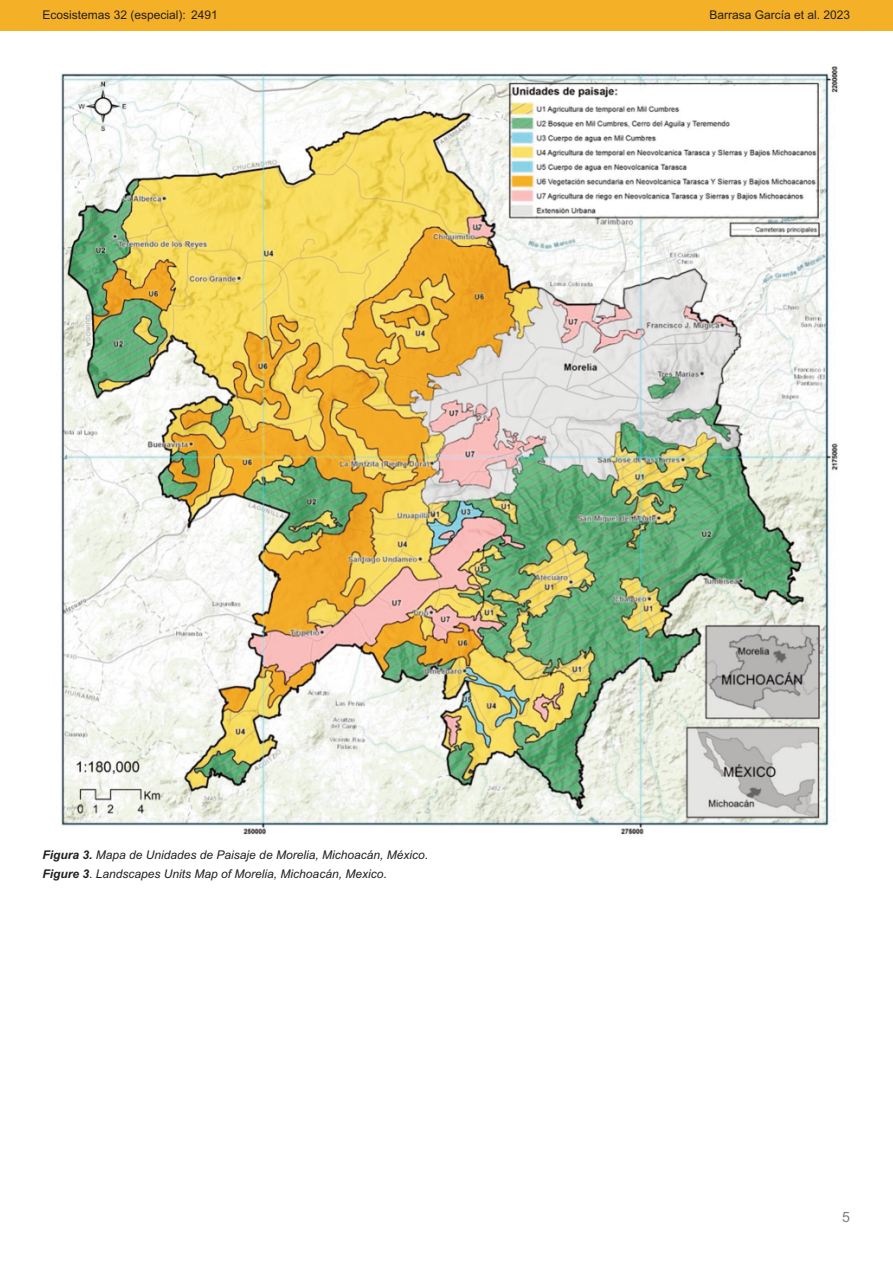
<style>
.page{position:relative;width:893px;height:1263px;background:#fff}
.page>*{position:absolute;margin:0;border:0;box-sizing:border-box;transform-origin:0 0}
.t1{font:14.25px "Arial";color:#7f7e7c}
.t2{font:italic 12px/18.6px "Arial";color:#231f20}
.t3{font:12px "Arial";color:#231f20}
.s1{font-weight:700}
.s2{font-style:normal}
</style>
<div class="page">
<div style="left:0;top:0;width:893px;height:30px;background:#f4b027"></div>
<img style="left:61px;top:66px;width:777px;height:769px">
<p class="t3" style="left:43px;top:7px;width:177px">Ecosistemas 32 (especial): 2491</p>
<p class="t3" style="left:709px;top:7px;width:142px">Barrasa García et al. 2023</p>
<p class="t2" style="left:43px;top:846px;width:387px"><span class="s1">Figura 3.</span> Mapa de Unidades de Paisaje de Morelia, Michoacán, México<span class="s2">.<br></span><span class="s1">Figure 3</span><span class="s2">.</span> Landscapes Units Map of Morelia, Michoacán, Mexico<span class="s2">.</span></p>
<p class="t1" style="left:842px;top:1209px;width:9px">5</p>
</div>
